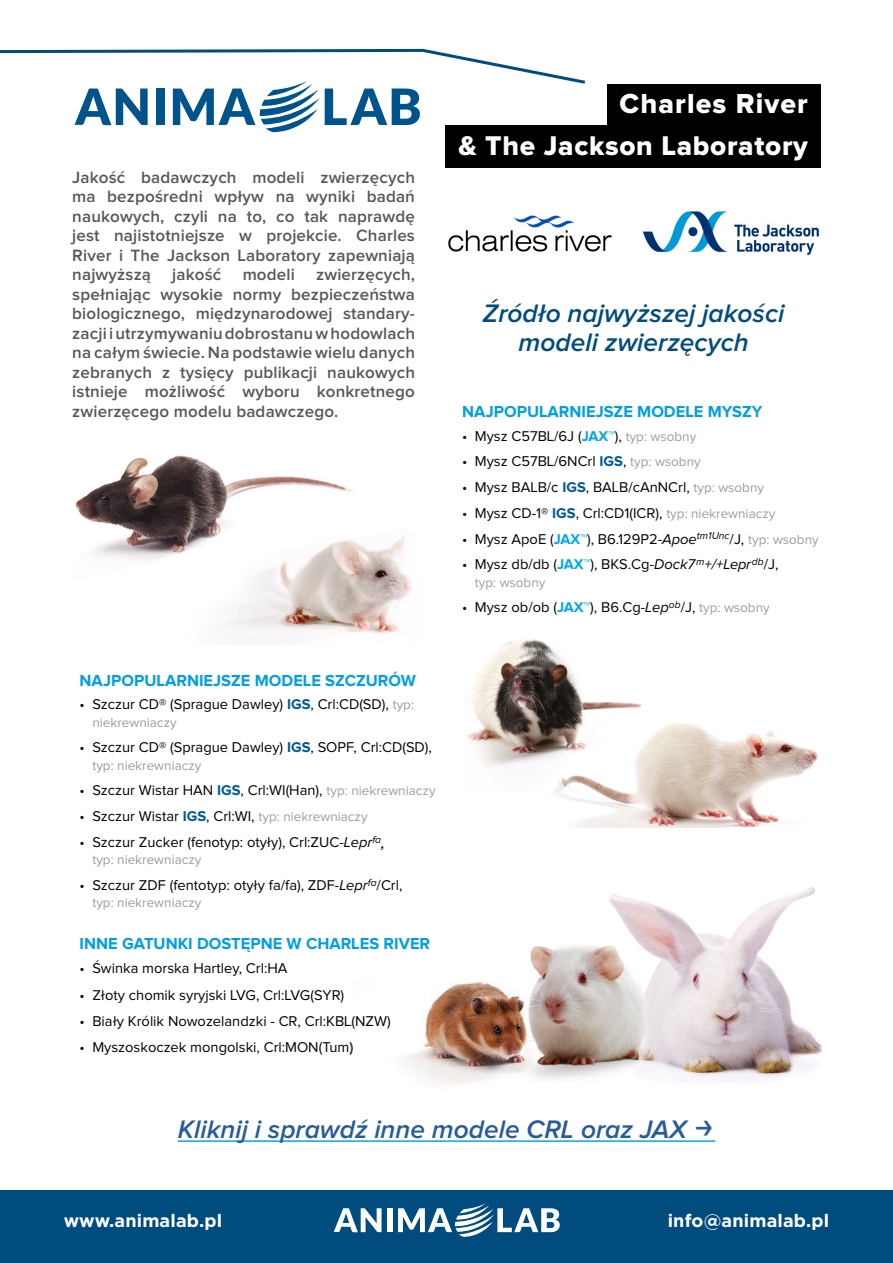
<style>
.page{position:relative;width:893px;height:1263px;background:#fff}
.page>*{position:absolute;margin:0;border:0;box-sizing:border-box;transform-origin:0 0}
.t1{font:28.5px "Proxima Nova Extrabld";letter-spacing:.04em;color:#fff}
.t2{font:28.05px "Proxima Nova Extrabld";letter-spacing:.025em;color:#fff}
.t3{font:italic 600 26.25px/29.2px "Proxima Nova";color:#004c7e;text-align:center}
.t4{font:italic 600 26.25px "Proxima Nova";color:#275b9b}
.t5{font:700 18px "Gotham";letter-spacing:.01em;color:#fff}
.t6{font:600 16.95px/19.5px "Proxima Nova";letter-spacing:.01em;color:#575756;text-align:justify}
.t7{font:700 16.5px "Proxima Nova";color:#009fe3}
.t8{font:14.7px "Proxima Nova";color:#000}
.t9{font:13.5px "Proxima Nova";color:#9d9d9c}
.s1{font-weight:700;color:#005995}
.s2{font-size:13.5px;color:#9d9d9c}
.s3{font-style:italic}
.s4{font-style:italic;font-size:17.7px}
.s5{font-weight:700;color:#00a8e7}
.s6{font-family:"Montserrat";font-weight:500;font-style:normal;font-size:36px}
</style>
<div class="page">
<div style="left:0;top:1191px;width:893px;height:72px;background:#004c7e"></div>
<svg style="left:334px;top:1208px;width:48px;height:24px"></svg>
<div style="left:387px;top:1208px;width:5px;height:24px;background:#fff"></div>
<svg style="left:398px;top:1203px;width:162px;height:34px"></svg>
<svg style="left:0;top:48px;width:585px;height:84px"></svg>
<div style="left:446px;top:125px;width:375px;height:43px;background:#000"></div>
<div style="left:607px;top:84px;width:214px;height:43px;background:#000"></div>
<img style="left:643px;top:211px;width:177px;height:45px">
<img style="left:448px;top:215px;width:164px;height:37px">
<img style="left:75px;top:455px;width:278px;height:105px">
<img style="left:176px;top:516px;width:236px;height:128px">
<img style="left:467px;top:639px;width:113px;height:127px">
<img style="left:528px;top:693px;width:290px;height:134px">
<img style="left:530px;top:946px;width:20px;height:34px">
<img style="left:401px;top:980px;width:149px;height:105px">
<img style="left:550px;top:887px;width:273px;height:194px">
<hr style="left:178px;top:1140px;width:537px;height:2px;background:#00a8e7">
<h1 class="t1" style="left:619px;top:91px;width:190px">Charles River</h1>
<p class="t6" style="left:72px;top:168px;width:344px">Jakość badawczych modeli zwierzęcych ma bezpośredni wpływ na wyniki badań naukowych, czyli na to, co tak naprawdę jest najistotniejsze w projekcie. Charles River i The Jackson Laboratory zapewniają najwyższą</p>
<p class="t6" style="left:172px;top:266px;width:51px">jakość</p>
<p class="t6" style="left:243px;top:266px;width:54px">modeli</p>
<p class="t6" style="left:72px;top:266px;width:344px;text-indent:244px">zwierzęcych, spełniając wysokie normy bezpieczeństwa biologicznego, międzynarodowej standary&shy;zacji i utrzymywaniu dobrostanu w hodowlach na całym świecie. Na podstawie wielu danych zebranych z tysięcy publikacji naukowych istnieje możliwość wyboru konkretnego zwierzęcego modelu badawczego.</p>
<p class="t7" style="left:80px;top:673px;width:338px">NAJPOPULARNIEJSZE MODELE SZCZURÓW</p>
<p class="t8" style="left:80px;top:698px;width:336px">• Szczur CD® (Sprague Dawley) <span class="s1">IGS</span>, Crl:CD(SD), <span class="s2">typ:</span></p>
<p class="t9" style="left:92px;top:716px;width:86px">niekrewniaczy</p>
<p class="t8" style="left:80px;top:741px;width:354px">• Szczur CD® (Sprague Dawley) <span class="s1">IGS</span>, SOPF, Crl:CD(SD),</p>
<p class="t9" style="left:92px;top:759px;width:111px">typ: niekrewniaczy</p>
<p class="t8" style="left:80px;top:784px;width:357px">• Szczur Wistar HAN <span class="s1">IGS</span>, Crl:WI(Han), <span class="s2">typ: niekrewniaczy</span></p>
<p class="t8" style="left:80px;top:809px;width:289px">• Szczur Wistar <span class="s1">IGS</span>, Crl:WI, <span class="s2">typ: niekrewniaczy</span></p>
<p class="t8" style="left:80px;top:835px;width:307px">• Szczur Zucker (fenotyp: otyły), Crl:ZUC-<span class="s3">Lepr</span><sup>fa</sup><span class="s4">,</span></p>
<p class="t9" style="left:92px;top:853px;width:111px">typ: niekrewniaczy</p>
<p class="t8" style="left:80px;top:878px;width:324px">• Szczur ZDF (fentotyp: otyły fa/fa), ZDF-<span class="s3">Lepr</span><sup>fa</sup>/Crl,</p>
<p class="t9" style="left:92px;top:896px;width:111px">typ: niekrewniaczy</p>
<p class="t7" style="left:80px;top:936px;width:352px">INNE GATUNKI DOSTĘPNE W CHARLES RIVER</p>
<p class="t8" style="left:80px;top:961px;width:209px">• Świnka morska Hartley, Crl:HA</p>
<p class="t8" style="left:80px;top:988px;width:266px">• Złoty chomik syryjski LVG, Crl:LVG(SYR)</p>
<p class="t8" style="left:80px;top:1014px;width:313px">• Biały Królik Nowozelandzki - CR, Crl:KBL(NZW)</p>
<p class="t8" style="left:80px;top:1040px;width:275px">• Myszoskoczek mongolski, Crl:MON(Tum)</p>
<h2 class="t2" style="left:458px;top:132px;width:351px">&amp; The Jackson Laboratory</h2>
<h3 class="t3" style="left:483px;top:299px;width:303px">Źródło najwyższej jakości modeli zwierzęcych</h3>
<p class="t7" style="left:462px;top:404px;width:302px">NAJPOPULARNIEJSZE MODELE MYSZY</p>
<p class="t8" style="left:462px;top:429px;width:236px">• Mysz C57BL/6J (<span class="s5">JAX™</span>), <span class="s2">typ: wsobny</span></p>
<p class="t8" style="left:462px;top:455px;width:240px">• Mysz C57BL/6NCrl <span class="s1">IGS</span>, <span class="s2">typ: wsobny</span></p>
<p class="t8" style="left:462px;top:480px;width:304px">• Mysz BALB/c <span class="s1">IGS</span>, BALB/cAnNCrl, <span class="s2">typ: wsobny</span></p>
<p class="t8" style="left:462px;top:506px;width:315px">• Mysz CD-1® <span class="s1">IGS</span>, Crl:CD1(ICR), <span class="s2">typ: niekrewniaczy</span></p>
<p class="t8" style="left:462px;top:532px;width:358px">• Mysz ApoE (<span class="s5">JAX™</span>), B6.129P2-<span class="s3">Apoe</span><sup>tm1Unc</sup>/J, <span class="s2">typ: wsobny</span></p>
<p class="t8" style="left:462px;top:558px;width:318px">• Mysz db/db (<span class="s5">JAX™</span>), BKS.Cg-<span class="s3">Dock7</span><sup>m</sup><span class="s3">+/+Lepr</span><sup>db</sup>/J,</p>
<p class="t9" style="left:475px;top:576px;width:72px">typ: wsobny</p>
<p class="t8" style="left:462px;top:601px;width:309px">• Mysz ob/ob (<span class="s5">JAX™</span>), B6.Cg-<span class="s3">Lep</span><sup>ob</sup>/J, <span class="s2">typ: wsobny</span></p>
<h3 class="t4" style="left:178px;top:1117px;width:539px">Kliknij i sprawdź inne modele CRL oraz JAX <span class="s6">→</span></h3>
<p class="t5" style="left:64px;top:1208px;width:160px">www.animalab.pl</p>
<p class="t5" style="left:668px;top:1208px;width:163px">info@animalab.pl</p>
</div>
